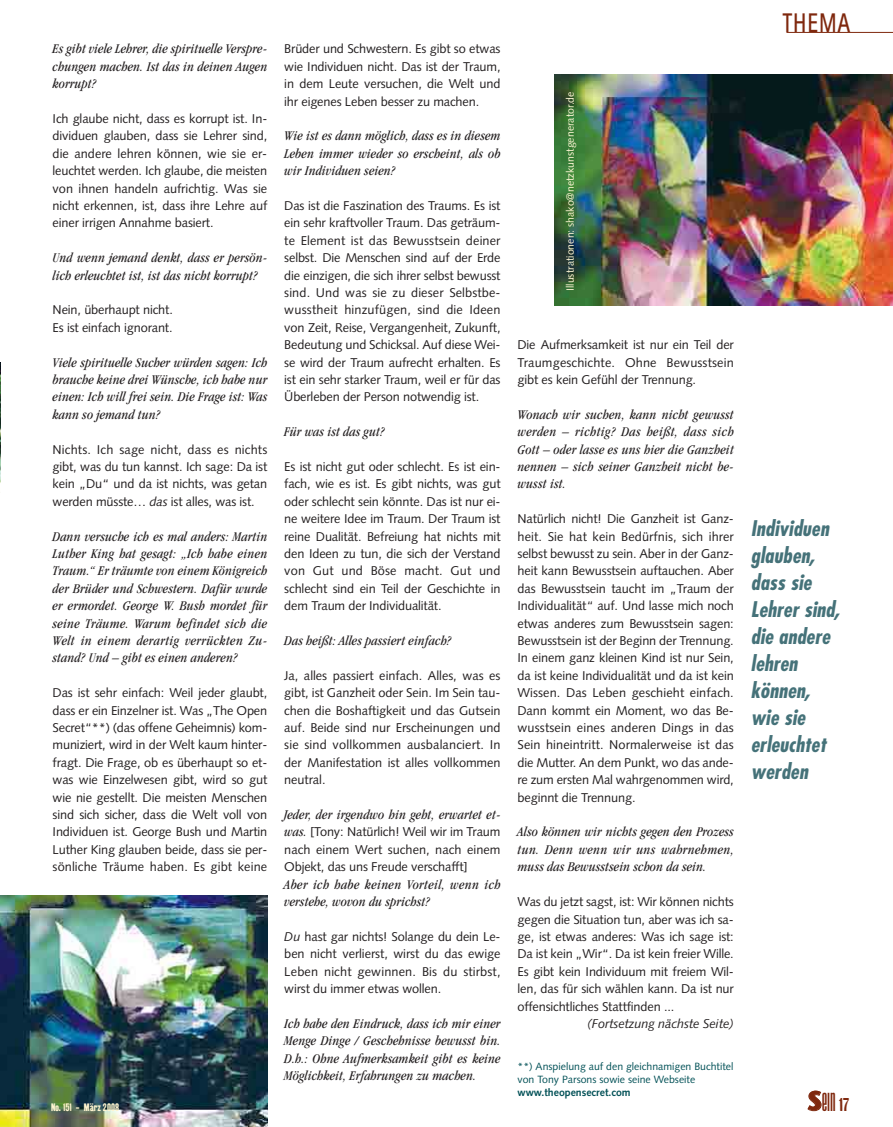
<style>
.page{position:relative;width:893px;height:1127px;background:#fff}
.page>*{position:absolute;margin:0;border:0;box-sizing:border-box;transform-origin:0 0}
.t1{font:27px "Cg Neon Ex Cd";color:#7f280e}
.t2{font:700 27px "Rotis Sans Serif";letter-spacing:.05em;color:#7f280e;scale:.78 1}
.t3{font:italic 700 condensed 21px/27px "Futura";color:#457279}
.t4{font:italic condensed 13.8px/17.4px "Garamond";letter-spacing:.01em;color:#231f20;text-align:justify}
.t5{font:12.75px/17.4px "Syntax";letter-spacing:-.01em;color:#231f20;text-align:justify}
.t6{font:italic 12.75px "Syntax";letter-spacing:-.005em;color:#231f20}
.t7{font:10.5px/13px "Syntax";color:#005056}
.t8{font:10.5px "Syntax";color:#fff7d6}
.t9{font:700 10.5px "Syntax";color:#005056}
.t10{font:10.5px "Kipp No 1";color:#fff5d0}
.s1{font-style:italic}
.s2{font-family:"Garamond";font-style:italic;font-stretch:condensed;font-size:13.8px}
.s3{font-family:"Stone Sans";font-weight:700}
.s4{font-family:"Kipp No 1";font-size:18px}
</style>
<div class="page">
<img style="left:0;top:362px;width:1px;height:121px">
<img style="left:554px;top:74px;width:339px;height:231px">
<img style="left:1px;top:895px;width:266px;height:232px">
<hr style="left:786px;top:32px;width:107px;height:1px;background:#7f280e">
<h1 class="t2" style="left:783px;top:13px;width:88px">THEMA</h1>
<p class="t4" style="left:53px;top:41px;width:216px">Es gibt viele Lehrer, die spirituelle Verspre&shy;chungen machen. Ist das in deinen Augen korrupt?</p>
<p class="t5" style="left:53px;top:111px;width:216px">Ich glaube nicht, dass es korrupt ist. In&shy;dividuen glauben, dass sie Lehrer sind, die andere lehren können, wie sie er&shy;leuchtet werden. Ich glaube, die meisten von ihnen handeln aufrichtig. Was sie nicht erkennen, ist, dass ihre Lehre auf einer irrigen Annahme basiert.</p>
<p class="t4" style="left:53px;top:250px;width:216px">Und wenn jemand denkt, dass er persön&shy;lich erleuchtet ist, ist das nicht korrupt?</p>
<p class="t5" style="left:53px;top:302px;width:122px">Nein, überhaupt nicht.<br>Es ist einfach ignorant.</p>
<p class="t4" style="left:53px;top:354px;width:216px">Viele spirituelle Sucher würden sagen: Ich brauche keine drei Wünsche, ich habe nur einen: Ich will frei sein. Die Frage ist: Was kann so jemand tun?</p>
<p class="t5" style="left:53px;top:442px;width:216px">Nichts. Ich sage nicht, dass es nichts gibt, was du tun kannst. Ich sage: Da ist kein „Du“ und da ist nichts, was getan werden müsste… <span class="s1">das</span> ist alles, was ist.</p>
<p class="t4" style="left:53px;top:528px;width:216px">Dann versuche ich es mal anders: Martin Luther King hat gesagt: „Ich habe einen Traum.“ Er träumte von einem Königreich der Brüder und Schwestern. Dafür wurde er ermordet. George W. Bush mordet für seine Träume. Warum befindet sich die Welt in einem derartig verrückten Zu&shy;stand? Und – gibt es einen anderen?</p>
<p class="t5" style="left:53px;top:685px;width:216px">Das ist sehr einfach: Weil jeder glaubt, dass er ein Einzelner ist. Was „The Open Secret“**) (das offene Geheimnis) kom&shy;muniziert, wird in der Welt kaum hinter&shy;fragt. Die Frage, ob es überhaupt so et&shy;was wie Einzelwesen gibt, wird so gut wie nie gestellt. Die meisten Menschen sind sich sicher, dass die Welt voll von Individuen ist. George Bush und Martin Luther King glauben beide, dass sie per&shy;sönliche Träume haben. Es gibt keine</p>
<p class="t5" style="left:284px;top:41px;width:218px">Brüder und Schwestern. Es gibt so etwas wie Individuen nicht. Das ist der Traum, in dem Leute versuchen, die Welt und ihr eigenes Leben besser zu machen.</p>
<p class="t4" style="left:284px;top:128px;width:218px">Wie ist es dann möglich, dass es in diesem Leben immer wieder so erscheint, als ob wir Individuen seien?</p>
<p class="t5" style="left:284px;top:198px;width:218px">Das ist die Faszination des Traums. Es ist ein sehr kraftvoller Traum. Das geträum&shy;te Element ist das Bewusstsein deiner selbst. Die Menschen sind auf der Erde die einzigen, die sich ihrer selbst bewusst sind. Und was sie zu dieser Selbstbe&shy;wusstheit hinzufügen, sind die Ideen von Zeit, Reise, Vergangenheit, Zukunft, Bedeutung und Schicksal. Auf diese Wei&shy;se wird der Traum aufrecht erhalten. Es ist ein sehr starker Traum, weil er für das Überleben der Person notwendig ist.</p>
<p class="t4" style="left:284px;top:424px;width:102px">Für was ist das gut?</p>
<p class="t5" style="left:284px;top:459px;width:218px">Es ist nicht gut oder schlecht. Es ist ein&shy;fach, wie es ist. Es gibt nichts, was gut oder schlecht sein könnte. Das ist nur ei&shy;ne weitere Idee im Traum. Der Traum ist reine Dualität. Befreiung hat nichts mit den Ideen zu tun, die sich der Verstand von Gut und Böse macht. Gut und schlecht sind ein Teil der Geschichte in dem Traum der Individualität.</p>
<p class="t4" style="left:284px;top:633px;width:169px">Das heißt: Alles passiert einfach?</p>
<p class="t5" style="left:284px;top:668px;width:218px">Ja, alles passiert einfach. Alles, was es gibt, ist Ganzheit oder Sein. Im Sein tau&shy;chen die Boshaftigkeit und das Gutsein auf. Beide sind nur Erscheinungen und sie sind vollkommen ausbalanciert. In der Manifestation ist alles vollkommen neutral.</p>
<p class="t4" style="left:284px;top:807px;width:218px">Jeder, der irgendwo hin geht, erwartet et-</p>
<p class="t5" style="left:284px;top:824px;width:218px"><span class="s2">was.</span> [Tony: Natürlich! Weil wir im Traum nach einem Wert suchen, nach einem Objekt, das uns Freude verschafft]</p>
<p class="t4" style="left:284px;top:876px;width:218px">Aber ich habe keinen Vorteil, wenn ich verstehe, wovon du sprichst?</p>
<p class="t5" style="left:284px;top:929px;width:218px"><span class="s1">Du</span> hast gar nichts! Solange du dein Le&shy;ben nicht verlierst, wirst du das ewige Leben nicht gewinnen. Bis du stirbst, wirst du immer etwas wollen.</p>
<p class="t4" style="left:284px;top:1016px;width:218px">Ich habe den Eindruck, dass ich mir einer Menge Dinge / Geschehnisse bewusst bin.<br>D.h.: Ohne Aufmerksamkeit gibt es keine Möglichkeit, Erfahrungen zu machen.</p>
<p class="t8" style="left:566px;top:291px;width:201px;rotate:-90deg">Illustrationen: shako@netzkunstgenerator.de</p>
<p class="t5" style="left:518px;top:337px;width:218px">Die Aufmerksamkeit ist nur ein Teil der Traumgeschichte. Ohne Bewusstsein gibt es kein Gefühl der Trennung.</p>
<p class="t4" style="left:518px;top:407px;width:218px">Wonach wir suchen, kann nicht gewusst werden – richtig? Das heißt, dass sich Gott – oder lasse es uns hier die Ganzheit nennen – sich seiner Ganzheit nicht be&shy;wusst ist.</p>
<p class="t5" style="left:518px;top:511px;width:218px">Natürlich nicht! Die Ganzheit ist Ganz&shy;heit. Sie hat kein Bedürfnis, sich ihrer selbst bewusst zu sein. Aber in der Ganz&shy;heit kann Bewusstsein auftauchen. Aber das Bewusstsein taucht im „Traum der Individualität“ auf. Und lasse mich noch etwas anderes zum Bewusstsein sagen:<br>Bewusstsein ist der Beginn der Trennung.<br>In einem ganz kleinen Kind ist nur Sein, da ist keine Individualität und da ist kein Wissen. Das Leben geschieht einfach.<br>Dann kommt ein Moment, wo das Be&shy;wusstsein eines anderen Dings in das Sein hineintritt. Normalerweise ist das die Mutter. An dem Punkt, wo das ande&shy;re zum ersten Mal wahrgenommen wird, beginnt die Trennung.</p>
<p class="t4" style="left:518px;top:824px;width:218px">Also können wir nichts gegen den Prozess tun. Denn wenn wir uns wahrnehmen, muss das Bewusstsein schon da sein.</p>
<p class="t5" style="left:518px;top:894px;width:218px">Was du jetzt sagst, ist: Wir können nichts gegen die Situation tun, aber was ich sa&shy;ge, ist etwas anderes: Was ich sage ist:<br>Da ist kein „Wir“. Da ist kein freier Wille.<br>Es gibt kein Individuum mit freiem Wil&shy;len, das für sich wählen kann. Da ist nur offensichtliches Stattfinden ...</p>
<p class="t6" style="left:588px;top:1018px;width:148px">(Fortsetzung nächste Seite)</p>
<h2 class="t3" style="left:751px;top:516px;width:91px">Individuen glauben, dass sie<br>Lehrer sind, die andere lehren können, wie sie erleuchtet werden</h2>
<p class="t7" style="left:518px;top:1061px;width:217px">**) Anspielung auf den gleichnamigen Buchtitel von Tony Parsons sowie seine Webseite</p>
<p class="t9" style="left:518px;top:1088px;width:115px">www.theopensecret.com</p>
<p class="t10" style="left:51px;top:1103px;width:70px">No. 151 - März 2008</p>
<h1 class="t1" style="left:807px;top:1085px;width:43px"><span class="s3">S</span>EIN <span class="s4">17</span></h1>
</div>
